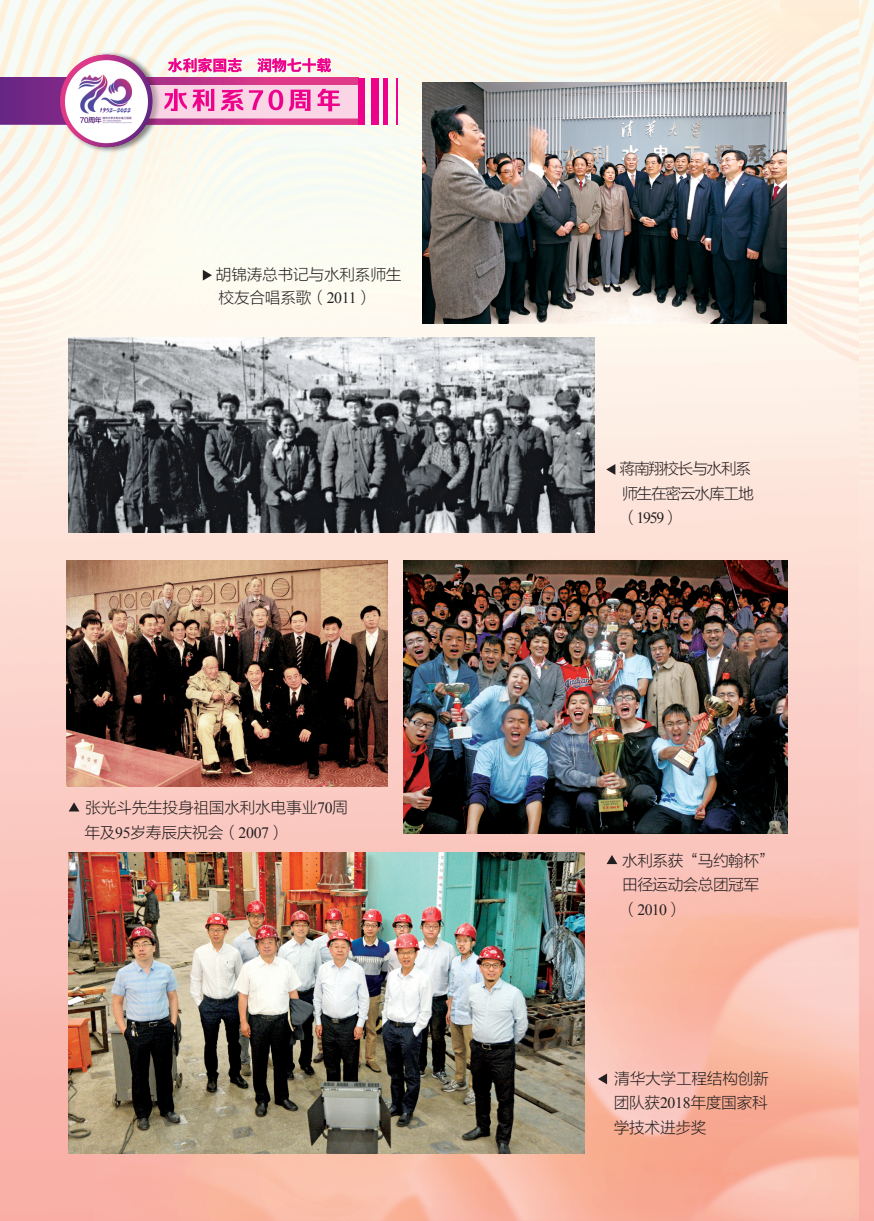
<style>
.page{position:relative;width:874px;height:1221px;background:#fff}
.page>*{position:absolute;margin:0;border:0;box-sizing:border-box;transform-origin:0 0}
.t1{font:15.75px/24.5px "FZLTKHK GBK1 0";letter-spacing:-.02em;color:#231f20}
.t2{font:15.75px/24.5px "FZLTKHK GBK1 0";letter-spacing:-.04em;color:#231f20}
.t3{font:15.75px/24.5px "FZLTKHK GBK1 0";letter-spacing:-.08em;color:#231f20}
.t4{font:15.75px "Times New Roman";letter-spacing:-.06em;color:#231f20}
.t5{font:700 14.88px "Source Han Sans CN";color:#ed028c}
.s1{font-family:"Times New Roman"}
.s2{font-family:"FZLTKHK GBK1 0"}
</style>
<div class="page">
<img style="left:0;top:0;width:873px;height:1220px">
<img style="left:575px;top:52px;width:298px;height:320px">
<img style="left:68px;top:337px;width:526px;height:195px">
<img style="left:67px;top:561px;width:320px;height:225px">
<img style="left:403px;top:561px;width:384px;height:272px">
<img style="left:423px;top:83px;width:363px;height:241px">
<img style="left:68px;top:852px;width:516px;height:301px">
<svg style="left:203px;top:270px;width:9px;height:10px"></svg>
<svg style="left:606px;top:464px;width:9px;height:11px"></svg>
<svg style="left:69px;top:802px;width:10px;height:9px"></svg>
<svg style="left:606px;top:854px;width:11px;height:10px"></svg>
<svg style="left:597px;top:1073px;width:9px;height:11px"></svg>
<img style="left:58px;top:50px;width:105px;height:105px">
<div style="left:0;top:78px;width:358px;height:46px;background:#732786"></div>
<div style="left:145px;top:79px;width:213px;height:44px;background:#fad5e5"></div>
<svg style="left:0;top:78px;width:358px;height:6px"></svg>
<svg style="left:0;top:118px;width:358px;height:6px"></svg>
<svg style="left:60px;top:55px;width:92px;height:92px"></svg>
<div style="left:65px;top:60px;width:83px;height:83px;background:#fff;border-radius:50%"></div>
<div style="left:358px;top:78px;width:7px;height:46px;background:#ed028c"></div>
<div style="left:383px;top:78px;width:5px;height:46px;background:#ed028c"></div>
<div style="left:370px;top:78px;width:8px;height:46px;background:#ed028c"></div>
<hr style="left:396px;top:78px;width:1px;height:46px;background:#ed028c">
<img style="left:68px;top:65px;width:74px;height:73px;border-radius:37px">
<svg style="left:168px;top:58px;width:73px;height:14px"></svg>
<svg style="left:257px;top:58px;width:74px;height:14px"></svg>
<svg style="left:164px;top:89px;width:23px;height:22px"></svg>
<svg style="left:193px;top:89px;width:21px;height:22px"></svg>
<svg style="left:221px;top:89px;width:22px;height:22px"></svg>
<svg style="left:249px;top:90px;width:34px;height:20px"></svg>
<svg style="left:289px;top:90px;width:21px;height:21px"></svg>
<svg style="left:317px;top:89px;width:22px;height:22px"></svg>
<p class="t5" style="left:168px;top:57px;width:165px">水利家国志 润物七十载</p>
<p class="t1" style="left:216px;top:263px;width:187px;line-height:23.6px">胡锦涛总书记与水利系师生校友合唱系歌（<span class="s1">2011</span>）</p>
<p class="t1" style="left:84px;top:795px;width:265px">张光斗先生投身祖国水利水电事业<span class="s1">70</span>周年及<span class="s1">95</span>岁寿辰庆祝会（<span class="s1">2007</span>）</p>
<p class="t3" style="left:619px;top:457px;width:136px">蒋南翔校长与水利系师生在密云水库工地</p>
<p class="t4" style="left:621px;top:507px;width:58px"><span class="s2">（</span>1959<span class="s2">）</span></p>
<p class="t2" style="left:622px;top:848px;width:153px">水利系获“马约翰杯”田径运动会总团冠军</p>
<p class="t4" style="left:622px;top:898px;width:61px"><span class="s2">（</span>2010<span class="s2">）</span></p>
<p class="t1" style="left:613px;top:1066px;width:157px;text-align:justify">清华大学工程结构创新团队获<span class="s1">2018</span>年度国家科学技术进步奖</p>
</div>
